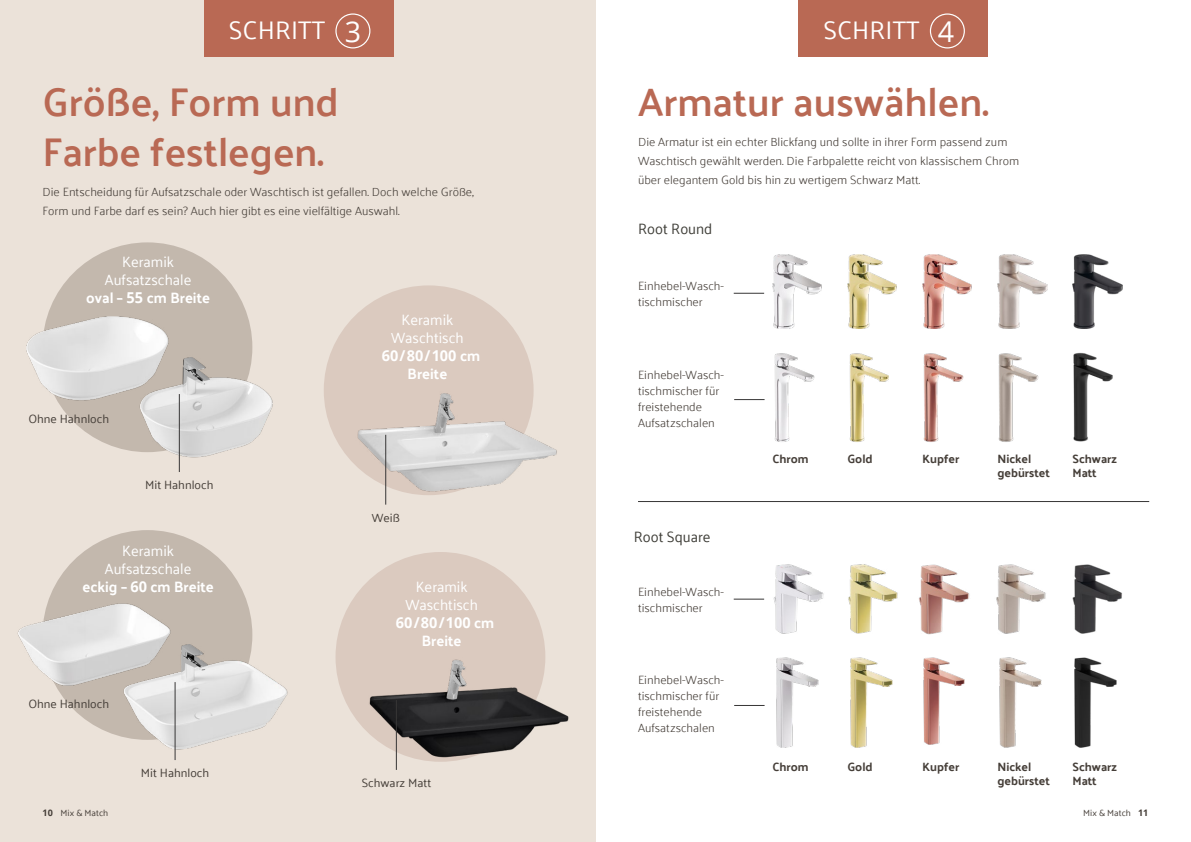
<style>
.page{position:relative;width:1191px;height:842px;background:#fff}
.page>*{position:absolute;margin:0;border:0;box-sizing:border-box;transform-origin:0 0}
.t1{font:600 40px/50px "Palanquin";color:#b96954}
.t2{font:28.6px "Open Sans";color:#fff}
.t3{font:25.4px "Palanquin";color:#fff}
.t4{font:15px/18px "Palanquin";color:#fff;text-align:center}
.t5{font:700 15px "Open Sans";color:#fff}
.t6{font:15px "Palanquin";color:#3f3e38}
.t7{font:700 15px "Palanquin";color:#fff}
.t8{font:300 12px/16px "Palanquin";color:#453e38}
.t9{font:700 12px/14px "Palanquin";color:#453e38}
.t10{font:12px "Palanquin";color:#453e38}
.t11{font:9px "Palanquin";color:#453e38}
.s1{font-family:"Open Sans";font-size:28.6px}
.s2{font-weight:700}
.s3{font-family:"Open Sans";font-weight:700}
.s4{font-family:"Palanquin"}
</style>
<div class="page">
<div style="left:0;top:0;width:595px;height:842px;background:#ebe2d9"></div>
<div style="left:43px;top:530px;width:209px;height:210px;background:#c3b8ad;border-radius:50%"></div>
<div style="left:43px;top:242px;width:209px;height:210px;background:#c3b8ad;border-radius:50%"></div>
<div style="left:798px;top:0;width:189px;height:57px;background:#b96954"></div>
<div style="left:930px;top:13px;width:35px;height:35px;border:1px solid #fff;border-radius:50%"></div>
<div style="left:204px;top:0;width:189px;height:57px;background:#b96954"></div>
<div style="left:335px;top:13px;width:35px;height:35px;border:1px solid #fff;border-radius:50%"></div>
<div style="left:324px;top:285px;width:209px;height:210px;background:#dbcabf;border-radius:50%"></div>
<div style="left:335px;top:552px;width:210px;height:210px;background:#dbcabf;border-radius:50%"></div>
<img style="left:26px;top:266px;width:139px;height:163px">
<img style="left:82px;top:332px;width:191px;height:222px">
<img style="left:82px;top:619px;width:206px;height:141px">
<img style="left:17px;top:567px;width:158px;height:127px">
<hr style="left:179px;top:394px;width:1px;height:78px;background:#373636">
<hr style="left:175px;top:682px;width:1px;height:78px;background:#373636">
<img style="left:772px;top:255px;width:50px;height:74px">
<img style="left:773px;top:564px;width:51px;height:70px">
<img style="left:848px;top:564px;width:50px;height:70px">
<img style="left:919px;top:564px;width:51px;height:71px">
<img style="left:847px;top:255px;width:50px;height:74px">
<img style="left:922px;top:255px;width:50px;height:74px">
<img style="left:997px;top:255px;width:50px;height:74px">
<img style="left:368px;top:659px;width:201px;height:106px">
<img style="left:1072px;top:255px;width:50px;height:74px">
<img style="left:344px;top:353px;width:213px;height:143px">
<hr style="left:385px;top:435px;width:1px;height:70px;background:#373636">
<hr style="left:396px;top:700px;width:1px;height:70px;background:#373636">
<hr style="left:733px;top:599px;width:31px;height:1px;background:#373636">
<hr style="left:733px;top:293px;width:31px;height:1px;background:#373636">
<hr style="left:734px;top:705px;width:30px;height:1px;background:#373636">
<hr style="left:734px;top:399px;width:30px;height:1px;background:#373636">
<hr style="left:638px;top:501px;width:511px;height:1px;background:#373636">
<img style="left:996px;top:564px;width:50px;height:70px">
<img style="left:1072px;top:564px;width:50px;height:70px">
<img style="left:774px;top:353px;width:40px;height:89px">
<img style="left:849px;top:353px;width:40px;height:89px">
<img style="left:923px;top:353px;width:40px;height:89px">
<img style="left:998px;top:353px;width:40px;height:89px">
<img style="left:1073px;top:352px;width:40px;height:90px">
<img style="left:777px;top:657px;width:42px;height:90px">
<img style="left:850px;top:657px;width:42px;height:90px">
<img style="left:923px;top:657px;width:41px;height:87px">
<img style="left:999px;top:657px;width:42px;height:90px">
<img style="left:1074px;top:657px;width:42px;height:90px">
<h2 class="t2" style="left:345px;top:12px;width:18px">3</h2>
<h3 class="t3" style="left:229px;top:16px;width:98px">SCHRITT</h3>
<h3 class="t3" style="left:823px;top:16px;width:132px">SCHRITT <span class="s1">4</span></h3>
<h1 class="t1" style="left:43px;top:77px;width:298px">Größe, Form und<br>Farbe festlegen.</h1>
<p class="t8" style="left:43px;top:183px;width:433px;line-height:19px">Die Entscheidung für Aufsatzschale oder Waschtisch ist gefallen. Doch welche Größe,<br>Form und Farbe darf es sein? Auch hier gibt es eine vielfältige Auswahl.</p>
<p class="t4" style="left:86px;top:253px;width:125px">Keramik<br>Aufsatzschale<br><span class="s2">oval –</span> <span class="s3">55</span> <span class="s2">cm Breite</span></p>
<p class="t10" style="left:28px;top:412px;width:82px">Ohne Hahnloch</p>
<p class="t10" style="left:145px;top:478px;width:70px">Mit Hahnloch</p>
<p class="t4" style="left:83px;top:542px;width:133px">Keramik<br>Aufsatzschale<br><span class="s2">eckig –</span> <span class="s3">60</span> <span class="s2">cm Breite</span></p>
<p class="t10" style="left:28px;top:697px;width:82px">Ohne Hahnloch</p>
<p class="t10" style="left:141px;top:766px;width:70px">Mit Hahnloch</p>
<p class="t4" style="left:391px;top:311px;width:74px">Keramik<br>Waschtisch</p>
<p class="t5" style="left:382px;top:345px;width:100px">60/80/100 <span class="s4">cm</span></p>
<p class="t7" style="left:407px;top:365px;width:41px">Breite</p>
<p class="t10" style="left:372px;top:510px;width:29px">Weiß</p>
<p class="t4" style="left:405px;top:578px;width:74px">Keramik<br>Waschtisch</p>
<p class="t5" style="left:396px;top:612px;width:100px">60/80/100 <span class="s4">cm</span></p>
<p class="t7" style="left:422px;top:632px;width:41px">Breite</p>
<p class="t10" style="left:362px;top:776px;width:71px">Schwarz Matt</p>
<h1 class="t1" style="left:638px;top:77px;width:352px">Armatur auswählen.</h1>
<p class="t8" style="left:638px;top:133px;width:383px;line-height:19px">Die Armatur ist ein echter Blickfang und sollte in ihrer Form passend zum<br>Waschtisch gewählt werden. Die Farbpalette reicht von klassischem Chrom über elegantem Gold bis hin zu wertigem Schwarz Matt.</p>
<p class="t6" style="left:638px;top:220px;width:76px">Root Round</p>
<p class="t8" style="left:638px;top:278px;width:87px">Einhebel-Wasch&shy;tischmischer</p>
<p class="t8" style="left:638px;top:366px;width:87px">Einhebel-Wasch&shy;tischmischer für freistehende<br>Aufsatzschalen</p>
<p class="t6" style="left:634px;top:528px;width:78px">Root Square</p>
<p class="t8" style="left:638px;top:584px;width:87px">Einhebel-Wasch&shy;tischmischer</p>
<p class="t8" style="left:638px;top:672px;width:87px">Einhebel-Wasch&shy;tischmischer für freistehende<br>Aufsatzschalen</p>
<p class="t9" style="left:772px;top:452px;width:38px">Chrom</p>
<p class="t9" style="left:847px;top:452px;width:27px">Gold</p>
<p class="t9" style="left:772px;top:759px;width:38px">Chrom</p>
<p class="t9" style="left:847px;top:759px;width:27px">Gold</p>
<p class="t9" style="left:922px;top:452px;width:38px">Kupfer</p>
<p class="t9" style="left:997px;top:452px;width:54px">Nickel gebürstet</p>
<p class="t9" style="left:1072px;top:452px;width:46px">Schwarz<br>Matt</p>
<p class="t9" style="left:922px;top:759px;width:38px">Kupfer</p>
<p class="t9" style="left:997px;top:759px;width:54px">Nickel gebürstet</p>
<p class="t9" style="left:1072px;top:759px;width:46px">Schwarz<br>Matt</p>
<p class="t11" style="left:43px;top:808px;width:67px"><span class="s3">10</span> Mix &amp; Match</p>
<p class="t11" style="left:1083px;top:808px;width:67px">Mix &amp; Match <span class="s3">11</span></p>
</div>
